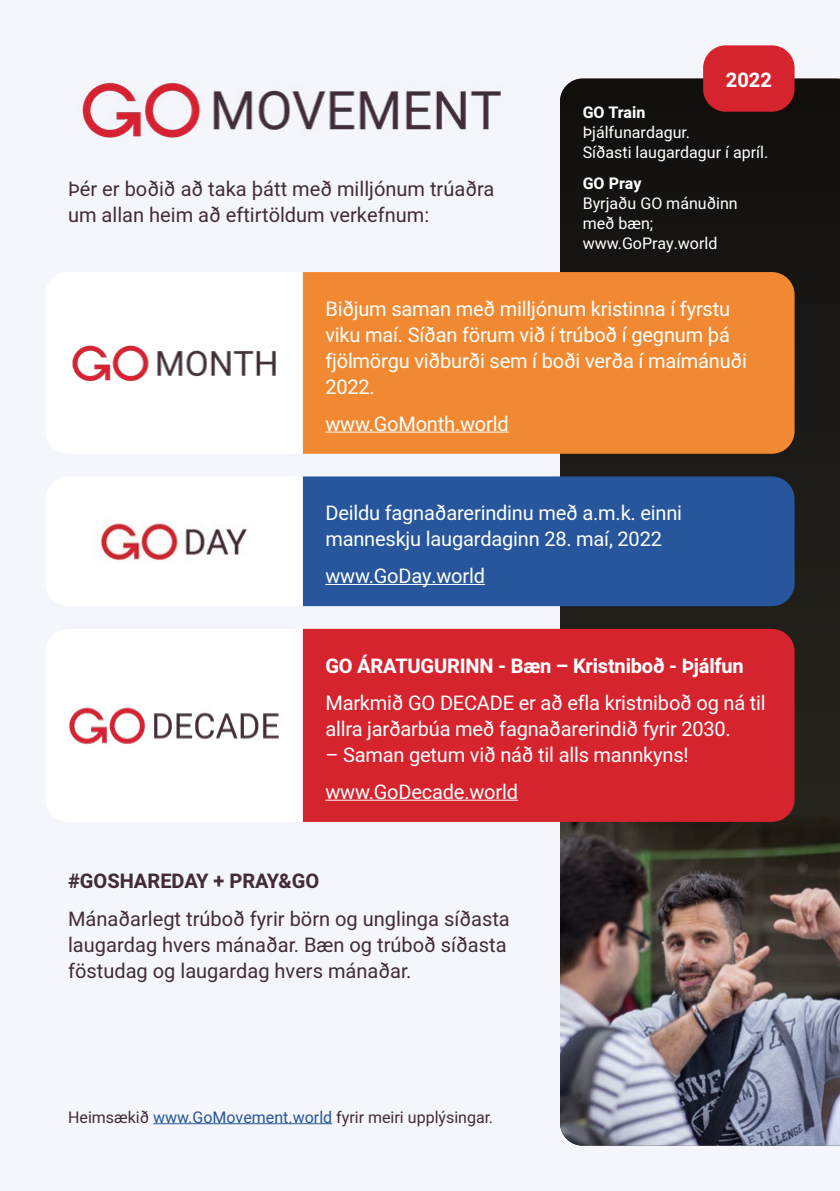
<style>
.page{position:relative;width:840px;height:1191px;background:#fff}
.page>*{position:absolute;margin:0;border:0;box-sizing:border-box;transform-origin:0 0}
.t1{font:20px/26px "Heebo";letter-spacing:-.01em;color:#fff}
.t2{font:20px/26px "Heebo";color:#412c37}
.t3{font:700 20px "Heebo";letter-spacing:-.01em;color:#fff}
.t4{font:700 20px "Heebo";color:#412c37}
.t5{font:16px/20px "Heebo";color:#fff}
.t6{font:16px "Heebo";color:#412c37}
.t7{font:700 16px "Heebo";color:#fff}
.s1{color:#27569c}
</style>
<div class="page">
<div style="left:0;top:0;width:839px;height:1191px;background:#f5f6fb"></div>
<img style="left:560px;top:860px;width:279px;height:285px">
<svg style="left:559px;top:79px;width:280px;height:781px;background:#1b1915"></svg>
<div style="left:702px;top:45px;width:92px;height:67px;background:#d6242f;border-radius:23px"></div>
<div style="left:302px;top:272px;width:492px;height:182px;background:#f18932"></div>
<hr style="left:325px;top:431px;width:183px;height:1px;background:#fff">
<div style="left:302px;top:476px;width:492px;height:130px;background:#27569c"></div>
<hr style="left:325px;top:584px;width:160px;height:1px;background:#fff">
<div style="left:302px;top:629px;width:492px;height:193px;background:#d6242f"></div>
<hr style="left:325px;top:799px;width:193px;height:1px;background:#fff">
<img style="left:72px;top:345px;width:204px;height:37px">
<img style="left:101px;top:523px;width:146px;height:38px">
<img style="left:69px;top:707px;width:210px;height:38px">
<img style="left:82px;top:82px;width:419px;height:56px">
<hr style="left:153px;top:1123px;width:179px;height:1px;background:#27569c">
<p class="t2" style="left:68px;top:176px;width:427px">Þér er boðið að taka þátt með milljónum trúaðra um allan heim að eftirtöldum verkefnum:</p>
<p class="t3" style="left:725px;top:66px;width:47px">2022</p>
<p class="t7" style="left:582px;top:101px;width:64px">GO Train</p>
<p class="t5" style="left:582px;top:122px;width:187px">Þjálfunardagur.<br>Síðasti laugardagur í apríl.</p>
<p class="t7" style="left:582px;top:173px;width:60px">GO Pray</p>
<p class="t5" style="left:582px;top:194px;width:156px">Byrjaðu GO mánuðinn með bæn; www.GoPray.world</p>
<p class="t1" style="left:325px;top:295px;width:423px">Biðjum saman með milljónum kristinna í fyrstu viku maí. Síðan förum við í trúboð í gegnum þá fjölmörgu viðburði sem í boði verða í maímánuði 2022.</p>
<p class="t1" style="left:325px;top:411px;width:185px">www.GoMonth.world</p>
<p class="t1" style="left:325px;top:500px;width:358px">Deildu fagnaðarerindinu með a.m.k. einni manneskju laugardaginn 28. maí, 2022</p>
<p class="t1" style="left:325px;top:563px;width:161px">www.GoDay.world</p>
<p class="t3" style="left:325px;top:651px;width:419px">GO ÁRATUGURINN - Bæn – Kristniboð - Þjálfun</p>
<p class="t1" style="left:325px;top:689px;width:441px">Markmið GO DECADE er að efla kristniboð og ná til allra jarðarbúa með fagnaðarerindið fyrir 2030.</p>
<p class="t1" style="left:325px;top:736px;width:364px;line-height:37.4px">– Saman getum við náð til alls mannkyns! www.GoDecade.world</p>
<p class="t4" style="left:68px;top:867px;width:252px">#GOSHAREDAY + PRAY&amp;GO</p>
<p class="t2" style="left:68px;top:905px;width:443px">Mánaðarlegt trúboð fyrir börn og unglinga síðasta laugardag hvers mánaðar. Bæn og trúboð síðasta föstudag og laugardag hvers mánaðar.</p>
<p class="t6" style="left:68px;top:1106px;width:426px">Heimsækið <span class="s1">www.GoMovement.world</span> fyrir meiri upplýsingar.</p>
</div>
